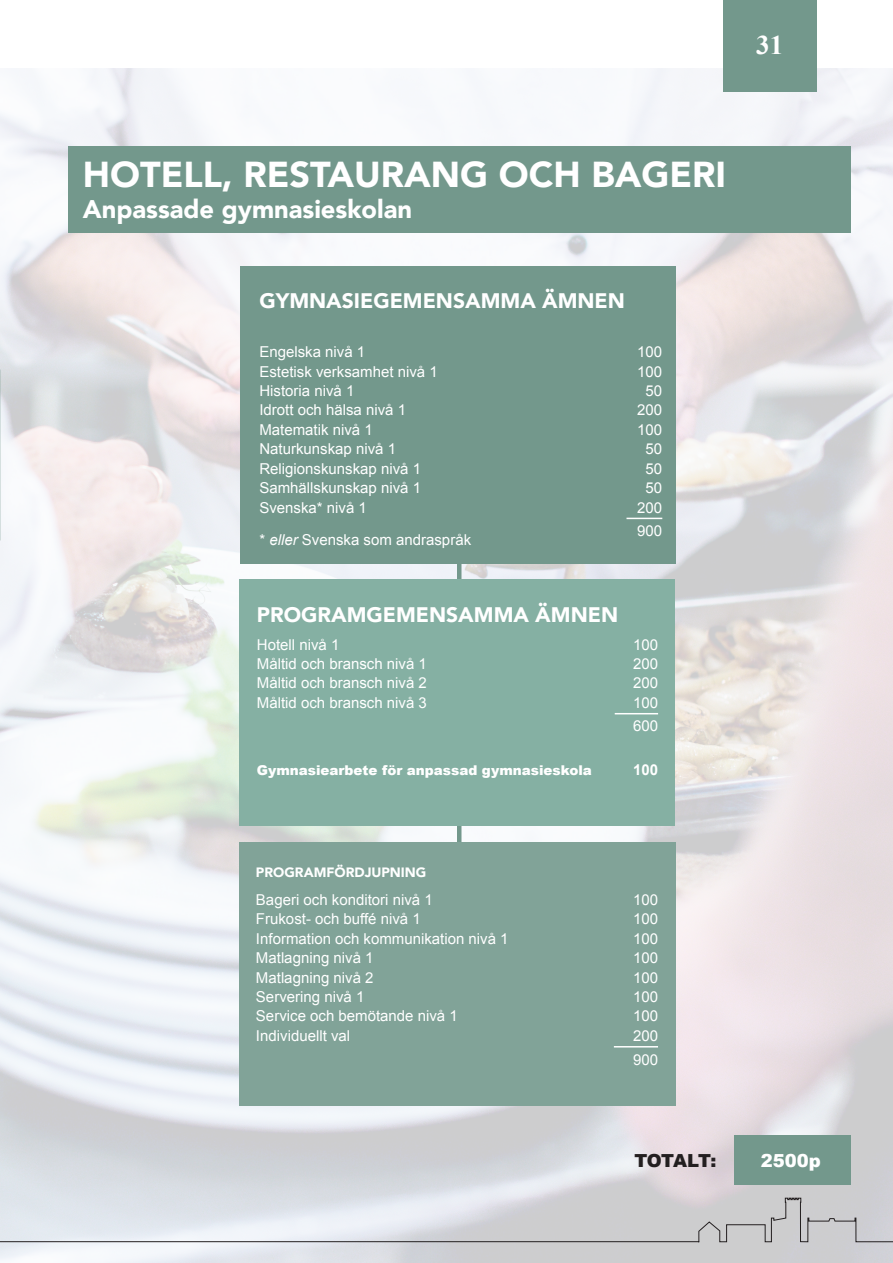
<style>
.page{position:relative;width:893px;height:1263px;background:#fff}
.page>*{position:absolute;margin:0;border:0;box-sizing:border-box;transform-origin:0 0}
.t1{font:900 36px "Avenir";color:#fff}
.t2{font:700 27px "Times New Roman";color:#fff}
.t3{font:900 25.5px "Avenir";color:#fff}
.t4{font:900 21px "Avenir";color:#fff}
.t5{font:900 18px "Arial";letter-spacing:-.035em;color:#231f20}
.t6{font:900 18px "Arial";color:#fff}
.t7{font:15px/23.7px "Arial";color:#fff}
.t8{font:700 15px "Arial";color:#fff}
.t9{font:900 13.5px "Arial";color:#fff}
.t10{font:900 13.5px "Avenir";color:#fff}
.s1{font-style:italic}
</style>
<div class="page">
<div style="left:734px;top:1136px;width:116px;height:49px;background:#73988c"></div>
<div style="left:68px;top:147px;width:782px;height:86px;background:#73988c"></div>
<hr style="left:457px;top:531px;width:4px;height:333px;background:#73988c">
<div style="left:241px;top:266px;width:435px;height:298px;background:#73988c"></div>
<hr style="left:626px;top:518px;width:36px;height:1px;background:#fff">
<div style="left:240px;top:579px;width:435px;height:247px;background:#85b0a3"></div>
<hr style="left:615px;top:713px;width:43px;height:1px;background:#fff">
<div style="left:239px;top:842px;width:436px;height:263px;background:#81a398"></div>
<hr style="left:614px;top:1046px;width:44px;height:1px;background:#fff">
<div style="left:723px;top:0;width:93px;height:91px;background:#73988c"></div>
<svg style="left:698px;top:1198px;width:195px;height:44px;background:#c5c5c7"></svg>
<hr style="left:0;top:1241px;width:699px;height:1px;background:#231f20">
<h2 class="t2" style="left:756px;top:27px;width:29px">31</h2>
<h1 class="t1" style="left:83px;top:144px;width:645px">HOTELL, RESTAURANG OCH BAGERI</h1>
<h3 class="t3" style="left:83px;top:187px;width:331px">Anpassade gymnasieskolan</h3>
<h3 class="t4" style="left:259px;top:283px;width:367px">GYMNASIEGEMENSAMMA ÄMNEN</h3>
<p class="t7" style="left:259px;top:340px;width:107px">Engelska nivå 1</p>
<p class="t7" style="left:637px;top:340px;width:27px">100</p>
<p class="t7" style="left:259px;top:360px;width:180px">Estetisk verksamhet nivå 1</p>
<p class="t7" style="left:637px;top:360px;width:27px">100</p>
<p class="t7" style="left:259px;top:379px;width:97px">Historia nivå 1</p>
<p class="t7" style="left:646px;top:379px;width:18px">50</p>
<p class="t7" style="left:259px;top:398px;width:148px">Idrott och hälsa nivå 1</p>
<p class="t7" style="left:637px;top:398px;width:27px">200</p>
<p class="t7" style="left:259px;top:418px;width:115px">Matematik nivå 1</p>
<p class="t7" style="left:637px;top:418px;width:27px">100</p>
<p class="t7" style="left:259px;top:437px;width:138px">Naturkunskap nivå 1</p>
<p class="t7" style="left:646px;top:437px;width:18px">50</p>
<p class="t7" style="left:259px;top:457px;width:163px">Religionskunskap nivå 1</p>
<p class="t7" style="left:646px;top:457px;width:18px">50</p>
<p class="t7" style="left:259px;top:476px;width:163px">Samhällskunskap nivå 1</p>
<p class="t7" style="left:646px;top:476px;width:18px">50</p>
<p class="t7" style="left:259px;top:495px;width:109px">Svenska* nivå 1</p>
<p class="t7" style="left:637px;top:495px;width:27px">200<br>900</p>
<p class="t7" style="left:259px;top:528px;width:213px">* <span class="s1">eller</span> Svenska som andraspråk</p>
<h3 class="t4" style="left:257px;top:596px;width:363px">PROGRAMGEMENSAMMA ÄMNEN</h3>
<p class="t7" style="left:257px;top:632px;width:84px">Hotell nivå 1</p>
<p class="t7" style="left:633px;top:632px;width:27px">100</p>
<p class="t7" style="left:257px;top:652px;width:172px">Måltid och bransch nivå 1</p>
<p class="t7" style="left:633px;top:652px;width:27px">200</p>
<p class="t7" style="left:257px;top:671px;width:172px">Måltid och bransch nivå 2</p>
<p class="t7" style="left:633px;top:671px;width:27px">200</p>
<p class="t7" style="left:257px;top:691px;width:172px">Måltid och bransch nivå 3</p>
<p class="t7" style="left:633px;top:691px;width:27px">100<br>600</p>
<p class="t9" style="left:257px;top:760px;width:337px">Gymnasiearbete för anpassad gymnasieskola</p>
<p class="t8" style="left:633px;top:759px;width:27px">100</p>
<p class="t10" style="left:256px;top:861px;width:172px">PROGRAMFÖRDJUPNING</p>
<p class="t7" style="left:256px;top:888px;width:178px">Bageri och konditori nivå 1</p>
<p class="t7" style="left:633px;top:888px;width:27px">100</p>
<p class="t7" style="left:256px;top:907px;width:166px">Frukost- och buffé nivå 1</p>
<p class="t7" style="left:633px;top:907px;width:27px">100</p>
<p class="t7" style="left:256px;top:927px;width:254px">Information och kommunikation nivå 1</p>
<p class="t7" style="left:633px;top:927px;width:27px">100</p>
<p class="t7" style="left:256px;top:946px;width:119px">Matlagning nivå 1</p>
<p class="t7" style="left:633px;top:946px;width:27px">100</p>
<p class="t7" style="left:256px;top:966px;width:119px">Matlagning nivå 2</p>
<p class="t7" style="left:633px;top:966px;width:27px">100</p>
<p class="t7" style="left:256px;top:985px;width:110px">Servering nivå 1</p>
<p class="t7" style="left:633px;top:985px;width:27px">100</p>
<p class="t7" style="left:256px;top:1004px;width:203px">Service och bemötande nivå 1</p>
<p class="t7" style="left:633px;top:1004px;width:27px">100</p>
<p class="t7" style="left:256px;top:1024px;width:96px">Individuellt val</p>
<p class="t7" style="left:633px;top:1024px;width:27px">200<br>900</p>
<p class="t5" style="left:634px;top:1147px;width:84px">TOTALT:</p>
<p class="t6" style="left:761px;top:1147px;width:62px">2500p</p>
</div>
